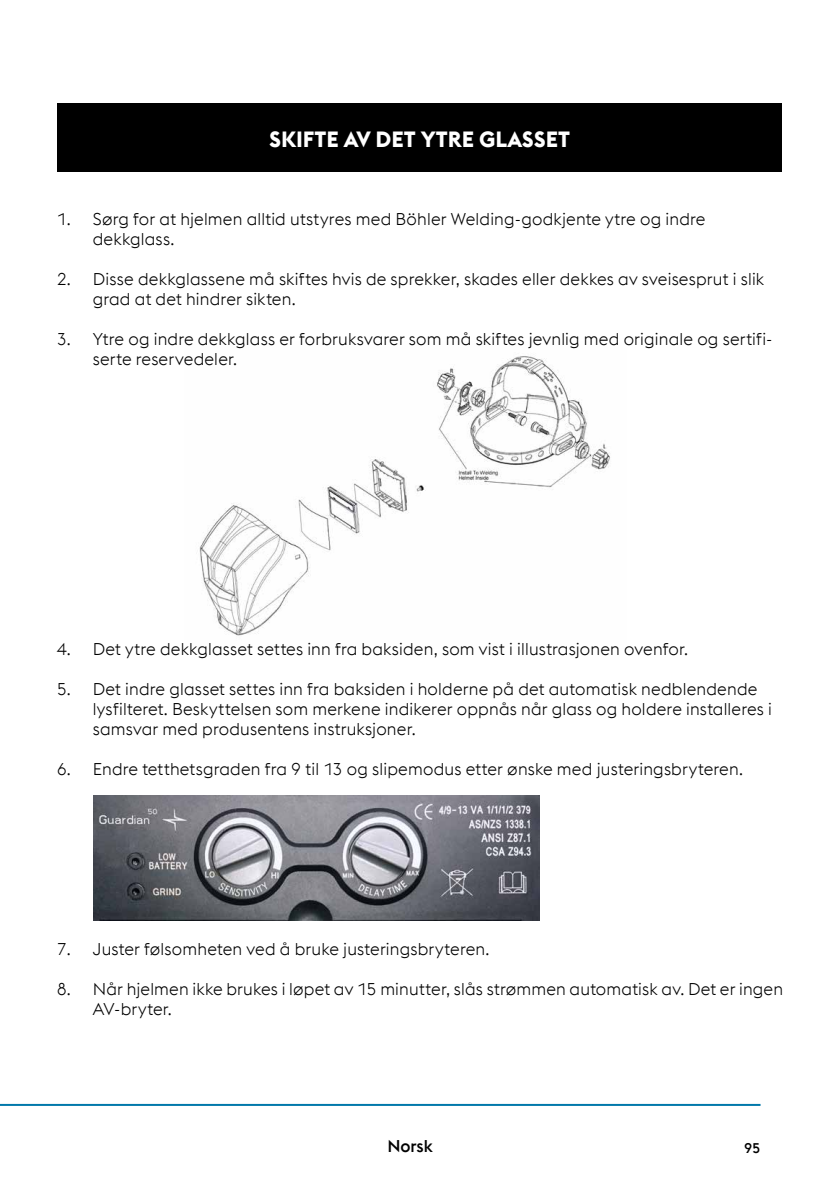
<style>
.page{position:relative;width:840px;height:1191px;background:#fff}
.page>*{position:absolute;margin:0;border:0;box-sizing:border-box;transform-origin:0 0}
.t1{font:700 22px "voestalpine";color:#fff}
.t2{font:300 17px/20px "voestalpine";letter-spacing:.01em;color:#000}
.t3{font:500 17px "voestalpine";letter-spacing:-.005em;color:#000}
.t4{font:500 14px "voestalpine";color:#000}
</style>
<div class="page">
<hr style="left:0;top:1104px;width:760px;height:2px;background:#0078aa">
<img style="left:199px;top:356px;width:411px;height:280px">
<div style="left:57px;top:103px;width:724px;height:69px;background:#000"></div>
<img style="left:94px;top:795px;width:445px;height:125px">
<p class="t1" style="left:269px;top:125px;width:302px">SKIFTE AV DET YTRE GLASSET</p>
<p class="t2" style="left:93px;top:209px;width:613px;text-indent:-36px">1. Sørg for at hjelmen alltid utstyres med Böhler Welding-godkjente ytre og indre dekkglass.</p>
<p class="t2" style="left:93px;top:269px;width:672px;text-indent:-36px">2. Disse dekkglassene må skiftes hvis de sprekker, skades eller dekkes av sveisesprut i slik grad at det hindrer sikten.</p>
<p class="t2" style="left:93px;top:329px;width:680px;text-indent:-36px">3. Ytre og indre dekkglass er forbruksvarer som må skiftes jevnlig med originale og sertifi&shy;serte reservedeler.</p>
<p class="t2" style="left:57px;top:639px;width:632px">4. Det ytre dekkglasset settes inn fra baksiden, som vist i illustrasjonen ovenfor.</p>
<p class="t2" style="left:93px;top:679px;width:680px;text-indent:-36px">5. Det indre glasset settes inn fra baksiden i holderne på det automatisk nedblendende lysfilteret. Beskyttelsen som merkene indikerer oppnås når glass og holdere installeres i samsvar med produsentens instruksjoner.</p>
<p class="t2" style="left:57px;top:759px;width:687px">6. Endre tetthetsgraden fra 9 til 13 og slipemodus etter ønske med justeringsbryteren.</p>
<p class="t2" style="left:57px;top:939px;width:434px">7. Juster følsomheten ved å bruke justeringsbryteren.</p>
<p class="t2" style="left:93px;top:979px;width:691px;text-indent:-36px">8. Når hjelmen ikke brukes i løpet av 15 minutter, slås strømmen automatisk av. Det er ingen<br>AV-bryter.</p>
<p class="t3" style="left:387px;top:1135px;width:47px">Norsk</p>
<p class="t4" style="left:743px;top:1140px;width:18px">95</p>
</div>
